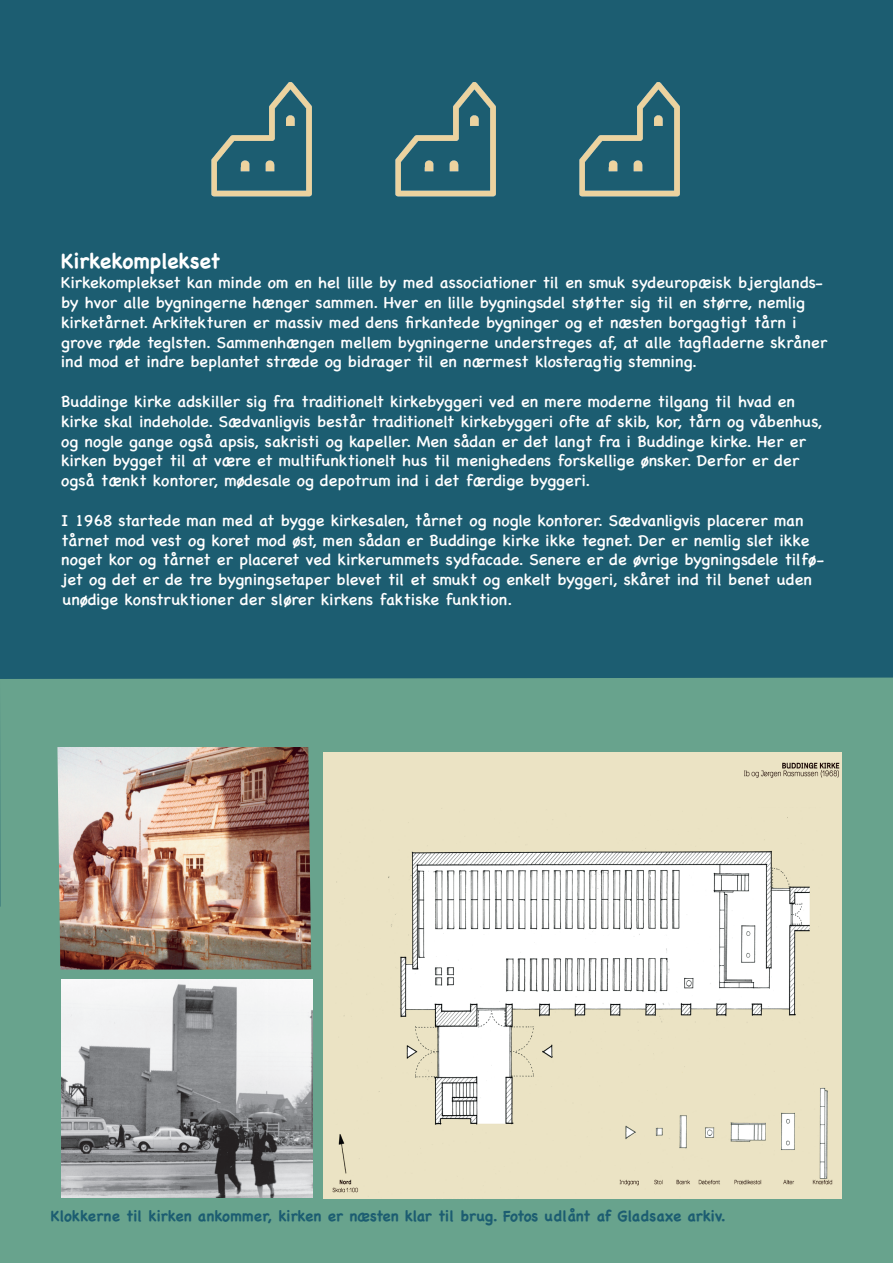
<style>
.page{position:relative;width:893px;height:1263px;background:#fff}
.page>*{position:absolute;margin:0;border:0;box-sizing:border-box;transform-origin:0 0}
.t1{font:700 21px "Chalkboard SE";color:#fff}
.t2{font:16.5px/19.8px "Chalkboard SE";color:#fff}
.t3{font:700 15px "Chalkboard SE";color:#1c5d71}
</style>
<div class="page">
<div style="left:0;top:679px;width:893px;height:584px;background:#68a38d"></div>
<div style="left:0;top:0;width:893px;height:679px;background:#1c5d71"></div>
<img style="left:323px;top:753px;width:518px;height:445px">
<img style="left:209px;top:78px;width:107px;height:122px">
<img style="left:577px;top:78px;width:107px;height:122px">
<img style="left:393px;top:78px;width:107px;height:122px">
<img style="left:57px;top:747px;width:254px;height:222px">
<img style="left:62px;top:979px;width:251px;height:218px">
<p class="t1" style="left:61px;top:249px;width:161px">Kirkekomplekset</p>
<p class="t2" style="left:61px;top:272px;width:768px">Kirkekomplekset kan minde om en hel lille by med associationer til en smuk sydeuropæisk bjerglands&shy;by hvor alle bygningerne hænger sammen. Hver en lille bygningsdel støtter sig til en større, nemlig kirketårnet. Arkitekturen er massiv med dens firkantede bygninger og et næsten borgagtigt tårn i grove røde teglsten. Sammenhængen mellem bygningerne understreges af, at alle tagfladerne skråner ind mod et indre beplantet stræde og bidrager til en nærmest klosteragtig stemning.</p>
<p class="t2" style="left:61px;top:391px;width:762px">Buddinge kirke adskiller sig fra traditionelt kirkebyggeri ved en mere moderne tilgang til hvad en kirke skal indeholde. Sædvanligvis består traditionelt kirkebyggeri ofte af skib, kor, tårn og våbenhus, og nogle gange også apsis, sakristi og kapeller. Men sådan er det langt fra i Buddinge kirke. Her er kirken bygget til at være et multifunktionelt hus til menighedens forskellige ønsker. Derfor er der også tænkt kontorer, mødesale og depotrum ind i det færdige byggeri.</p>
<p class="t2" style="left:61px;top:509px;width:765px">I 1968 startede man med at bygge kirkesalen, tårnet og nogle kontorer. Sædvanligvis placerer man tårnet mod vest og koret mod øst, men sådan er Buddinge kirke ikke tegnet. Der er nemlig slet ikke noget kor og tårnet er placeret ved kirkerummets sydfacade. Senere er de øvrige bygningsdele tilfø&shy;jet og det er de tre bygningsetaper blevet til et smukt og enkelt byggeri, skåret ind til benet uden unødige konstruktioner der slører kirkens faktiske funktion.</p>
<p class="t3" style="left:51px;top:1207px;width:677px">Klokkerne til kirken ankommer, kirken er næsten klar til brug. Fotos udlånt af Gladsaxe arkiv.</p>
</div>
